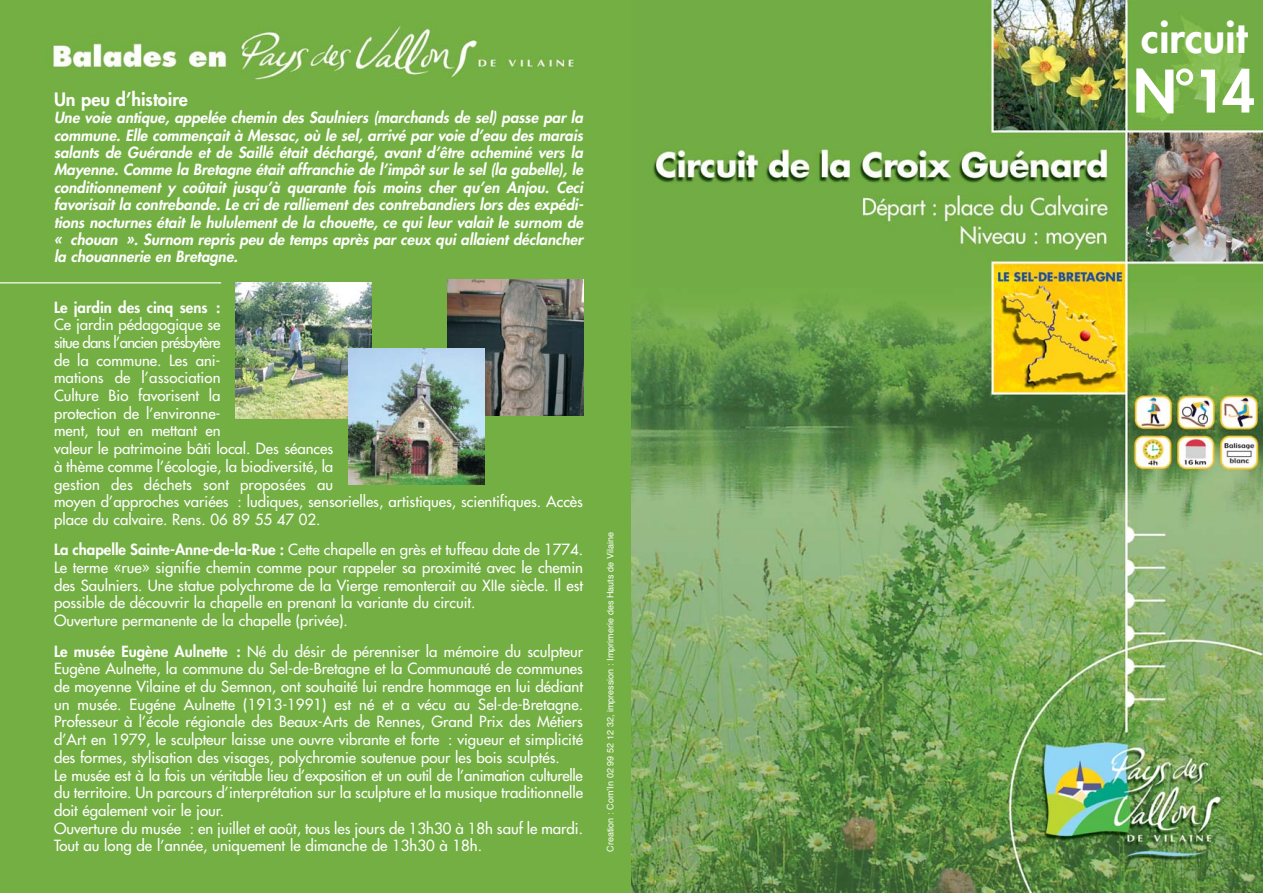
<style>
.page{position:relative;width:1263px;height:893px;background:#fff}
.page>*{position:absolute;margin:0;border:0;box-sizing:border-box;transform-origin:0 0}
.t1{font:800 57px "Futura";color:#fff}
.t2{font:800 42px "Futura";color:#fff}
.t3{font:800 18px "Futura";color:#fff}
.t4{font:15px/17.7px "Futura";color:#fff}
.t5{font:italic 800 15px/17.4px "Futura";color:#fff;text-align:justify}
.t6{font:800 15px "Futura";color:#fff}
.t7{font:9px "Helvetica";color:#fff}
.s1{font-weight:800}
</style>
<div class="page">
<div style="left:0;top:0;width:632px;height:893px;background:#74af43"></div>
<hr style="left:0;top:282px;width:221px;height:1px;background:#fff">
<img style="left:447px;top:279px;width:136px;height:136px">
<img style="left:236px;top:282px;width:136px;height:136px">
<img style="left:348px;top:349px;width:136px;height:136px">
<img style="left:632px;top:0;width:631px;height:893px">
<p class="t3" style="left:54px;top:90px;width:135px">Un peu d’histoire</p>
<p class="t5" style="left:54px;top:110px;width:533px">Une voie antique, appelée chemin des Saulniers (marchands de sel) passe par la commune. Elle commençait à Messac, où le sel, arrivé par voie d’eau des marais salants de Guérande et de Saillé était déchargé, avant d’être acheminé vers la Mayenne. Comme la Bretagne était affranchie de l’impôt sur le sel (la gabelle), le conditionnement y coûtait jusqu’à quarante fois moins cher qu’en Anjou. Ceci favorisait la contrebande. Le cri de ralliement des contrebandiers lors des expédi&shy;tions nocturnes était le hululement de la chouette, ce qui leur valait le surnom de « chouan ». Surnom repris peu de temps après par ceux qui allaient déclancher la chouannerie en Bretagne.</p>
<p class="t6" style="left:54px;top:300px;width:168px">Le jardin des cinq sens :</p>
<p class="t4" style="left:54px;top:317px;width:530px">Ce jardin pédagogique se<br>situe dans l’ancien présbytère<br>de la commune. Les ani-<br>mations de l’association<br>Culture Bio favorisent la<br>protection de l’environne-<br>ment, tout en mettant en<br>valeur le patrimoine bâti local. Des séances<br>à thème comme l’écologie, la biodiversité, la<br>gestion des déchets sont proposées au<br>moyen d’approches variées : ludiques, sensorielles, artistiques, scientifiques. Accès place du calvaire. Rens. 06 89 55 47 02.</p>
<p class="t4" style="left:54px;top:542px;width:530px"><span class="s1">La chapelle Sainte-Anne-de-la-Rue :</span> Cette chapelle en grès et tuffeau date de 1774.<br>Le terme «rue» signifie chemin comme pour rappeler sa proximité avec le chemin des Saulniers. Une statue polychrome de la Vierge remonterait au XIIe siècle. Il est possible de découvrir la chapelle en prenant la variante du circuit.<br>Ouverture permanente de la chapelle (privée).</p>
<p class="t4" style="left:54px;top:643px;width:530px"><span class="s1">Le musée Eugène Aulnette :</span> Né du désir de pérenniser la mémoire du sculpteur Eugène Aulnette, la commune du Sel-de-Bretagne et la Communauté de communes de moyenne Vilaine et du Semnon, ont souhaité lui rendre hommage en lui dédiant un musée. Eugéne Aulnette (1913-1991) est né et a vécu au Sel-de-Bretagne.<br>Professeur à l’école régionale des Beaux-Arts de Rennes, Grand Prix des Métiers d’Art en 1979, le sculpteur laisse une ouvre vibrante et forte : vigueur et simplicité des formes, stylisation des visages, polychromie soutenue pour les bois sculptés.<br>Le musée est à la fois un véritable lieu d’exposition et un outil de l’animation culturelle du territoire. Un parcours d’interprétation sur la sculpture et la musique traditionnelle doit également voir le jour.<br>Ouverture du musée : en juillet et août, tous les jours de 13h30 à 18h sauf le mardi.<br>Tout au long de l’année, uniquement le dimanche de 13h30 à 18h.</p>
<p class="t7" style="left:606px;top:852px;width:321px;rotate:-90deg">Création : Com’In 02 99 52 12 32, impression : Imprimerie des Hauts de Vilaine</p>
<h2 class="t2" style="left:1141px;top:17px;width:107px">circuit</h2>
<h1 class="t1" style="left:1133px;top:64px;width:124px">N°14</h1>
</div>
